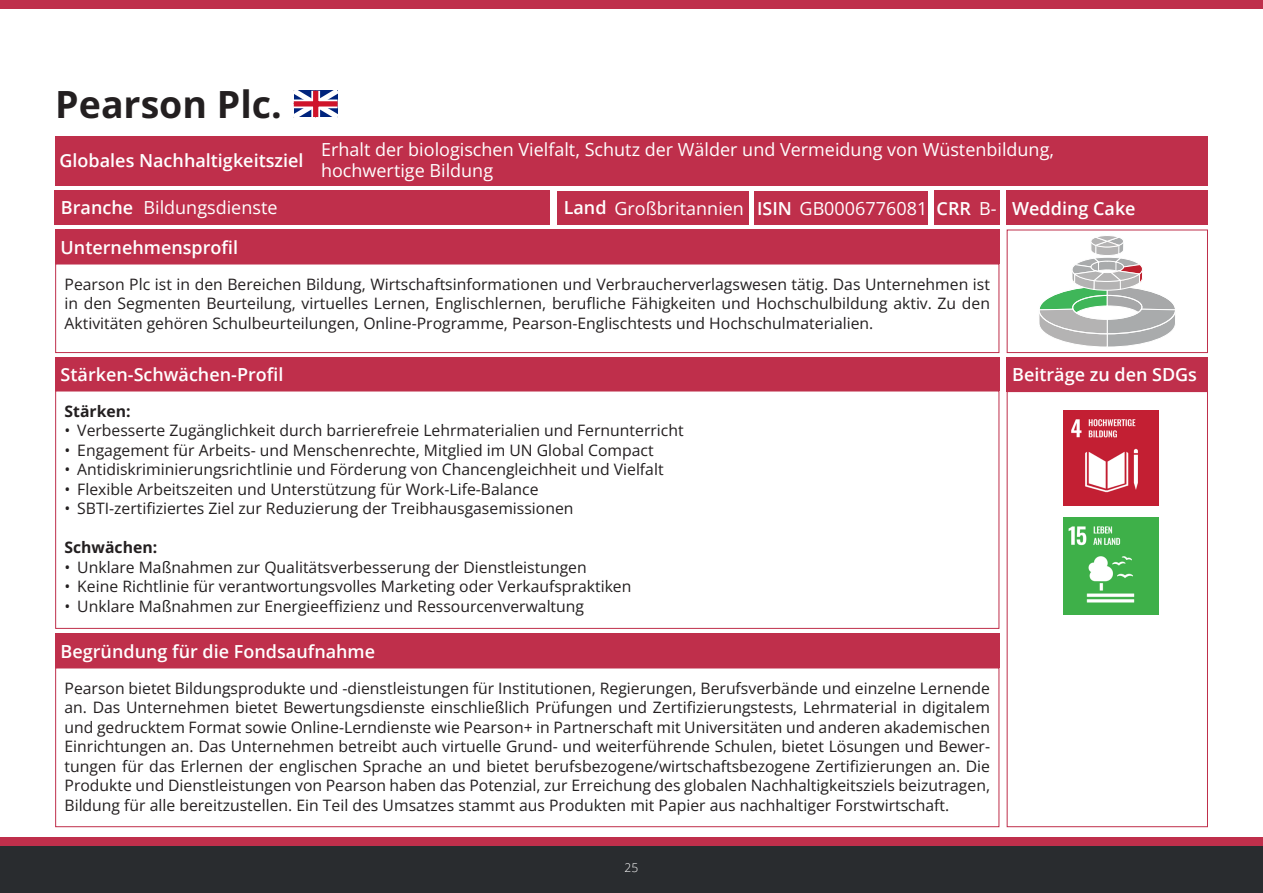
<style>
.page{position:relative;width:1263px;height:893px;background:#fff}
.page>*{position:absolute;margin:0;border:0;box-sizing:border-box;transform-origin:0 0}
.t1{font:700 37.5px "Open Sans";color:#231f20}
.t2{font:18px/21.6px "Open Sans";color:#fff}
.t3{font:600 18px "Open Sans";color:#fff}
.t4{font:15.75px/19.5px "Open Sans";color:#231f20;text-align:justify}
.t5{font:700 15.75px "Open Sans";color:#231f20}
.t6{font:300 12px "Open Sans";color:#fff}
.s1{font-weight:600}
</style>
<div class="page">
<div style="left:0;top:846px;width:1263px;height:47px;background:#292c2f"></div>
<div style="left:0;top:838px;width:1263px;height:8px;background:#bf2f4b"></div>
<div style="left:0;top:0;width:1263px;height:9px;background:#bf2f4b"></div>
<div style="left:1007px;top:230px;width:201px;height:123px;border:1px solid #bf2f4b"></div>
<div style="left:1007px;top:391px;width:201px;height:436px;border:1px solid #bf2f4b"></div>
<div style="left:934px;top:191px;width:65px;height:34px;background:#bf2f4b"></div>
<div style="left:55px;top:136px;width:1153px;height:49px;background:#bf2f4b"></div>
<div style="left:55px;top:230px;width:944px;height:34px;background:#bf2f4b"></div>
<div style="left:557px;top:191px;width:192px;height:33px;background:#bf2f4b"></div>
<div style="left:55px;top:191px;width:495px;height:34px;background:#bf2f4b"></div>
<div style="left:55px;top:264px;width:944px;height:89px;border:1px solid #bf2f4b"></div>
<div style="left:55px;top:357px;width:944px;height:34px;background:#bf2f4b"></div>
<div style="left:55px;top:634px;width:944px;height:34px;background:#bf2f4b"></div>
<div style="left:55px;top:668px;width:944px;height:159px;border:1px solid #bf2f4b"></div>
<div style="left:755px;top:191px;width:173px;height:33px;background:#bf2f4b"></div>
<div style="left:55px;top:391px;width:944px;height:238px;border:1px solid #bf2f4b"></div>
<div style="left:1007px;top:191px;width:201px;height:34px;background:#bf2f4b"></div>
<div style="left:1007px;top:357px;width:201px;height:34px;background:#bf2f4b"></div>
<svg style="left:1038px;top:236px;width:139px;height:252px"></svg>
<img style="left:1063px;top:410px;width:95px;height:96px">
<img style="left:1063px;top:518px;width:95px;height:96px">
<svg style="left:294px;top:91px;width:44px;height:26px"></svg>
<svg style="left:311px;top:91px;width:9px;height:26px"></svg>
<div style="left:294px;top:100px;width:44px;height:8px;background:#fff"></div>
<div style="left:313px;top:91px;width:5px;height:26px;background:#cf142b"></div>
<div style="left:294px;top:101px;width:44px;height:6px;background:#cf142b"></div>
<p class="t1" style="left:55px;top:78px;width:228px">Pearson Plc.</p>
<p class="t3" style="left:60px;top:148px;width:245px">Globales Nachhaltigkeitsziel</p>
<p class="t2" style="left:321px;top:138px;width:734px">Erhalt der biologischen Vielfalt, Schutz der Wälder und Vermeidung von Wüstenbildung, hochwertige Bildung</p>
<p class="t2" style="left:564px;top:197px;width:182px"><span class="s1">Land</span> Großbritannien</p>
<p class="t3" style="left:936px;top:196px;width:36px">CRR</p>
<p class="t2" style="left:979px;top:198px;width:19px">B-</p>
<p class="t3" style="left:61px;top:235px;width:179px">Unternehmensprofil</p>
<p class="t4" style="left:65px;top:274px;width:927px">Pearson Plc ist in den Bereichen Bildung, Wirtschaftsinformationen und Verbraucherverlagswesen tätig. Das Unternehmen ist in den Segmenten Beurteilung, virtuelles Lernen, Englischlernen, berufliche Fähigkeiten und Hochschulbildung aktiv. Zu den Aktivitäten gehören Schulbeurteilungen, Online-Programme, Pearson-Englischtests und Hochschulmaterialien.</p>
<p class="t3" style="left:61px;top:362px;width:224px">Stärken-Schwächen-Profil</p>
<p class="t2" style="left:144px;top:197px;width:135px">Bildungsdienste</p>
<p class="t2" style="left:757px;top:197px;width:172px"><span class="s1">ISIN</span> GB0006776081</p>
<p class="t3" style="left:1012px;top:196px;width:125px">Wedding Cake</p>
<p class="t3" style="left:61px;top:196px;width:74px">Branche</p>
<p class="t3" style="left:1012px;top:363px;width:186px">Beiträge zu den SDGs</p>
<p class="t5" style="left:65px;top:400px;width:68px">Stärken:</p>
<p class="t4" style="left:65px;top:420px;width:621px">• Verbesserte Zugänglichkeit durch barrierefreie Lehrmaterialien und Fernunterricht</p>
<p class="t4" style="left:65px;top:440px;width:591px">• Engagement für Arbeits- und Menschenrechte, Mitglied im UN Global Compact</p>
<p class="t4" style="left:65px;top:459px;width:601px">• Antidiskriminierungsrichtlinie und Förderung von Chancengleichheit und Vielfalt</p>
<p class="t4" style="left:65px;top:479px;width:476px">• Flexible Arbeitszeiten und Unterstützung für Work-Life-Balance</p>
<p class="t4" style="left:65px;top:498px;width:510px">• SBTI-zertifiziertes Ziel zur Reduzierung der Treibhausgasemissionen</p>
<p class="t5" style="left:65px;top:536px;width:94px">Schwächen:</p>
<p class="t4" style="left:65px;top:557px;width:524px">• Unklare Maßnahmen zur Qualitätsverbesserung der Dienstleistungen</p>
<p class="t4" style="left:65px;top:576px;width:568px">• Keine Richtlinie für verantwortungsvolles Marketing oder Verkaufspraktiken</p>
<p class="t4" style="left:65px;top:596px;width:521px">• Unklare Maßnahmen zur Energieeffizienz und Ressourcenverwaltung</p>
<p class="t3" style="left:61px;top:639px;width:316px">Begründung für die Fondsaufnahme</p>
<p class="t4" style="left:65px;top:678px;width:927px">Pearson bietet Bildungsprodukte und -dienstleistungen für Institutionen, Regierungen, Berufsverbände und einzelne Lernende an. Das Unternehmen bietet Bewertungsdienste einschließlich Prüfungen und Zertifizierungstests, Lehrmaterial in digitalem und gedrucktem Format sowie Online-Lerndienste wie Pearson+ in Partnerschaft mit Universitäten und anderen akademischen Einrichtungen an. Das Unternehmen betreibt auch virtuelle Grund- und weiterführende Schulen, bietet Lösungen und Bewer&shy;tungen für das Erlernen der englischen Sprache an und bietet berufsbezogene/wirtschaftsbezogene Zertifizierungen an. Die Produkte und Dienstleistungen von Pearson haben das Potenzial, zur Erreichung des globalen Nachhaltigkeitsziels beizutragen, Bildung für alle bereitzustellen. Ein Teil des Umsatzes stammt aus Produkten mit Papier aus nachhaltiger Forstwirtschaft.</p>
<p class="t6" style="left:625px;top:860px;width:15px">25</p>
</div>
